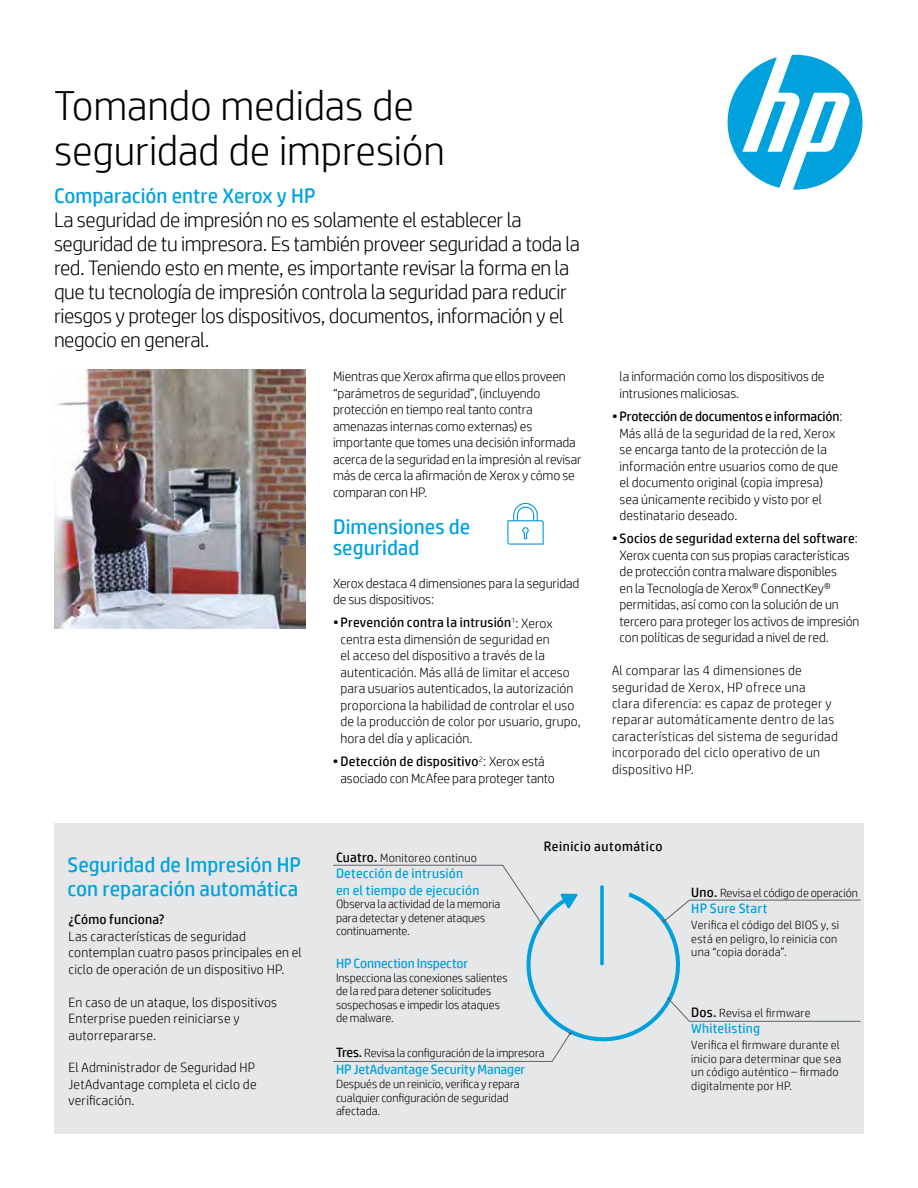
<style>
.page{position:relative;width:918px;height:1188px;background:#fff}
.page>*{position:absolute;margin:0;border:0;box-sizing:border-box;transform-origin:0 0}
.t1{font:300 42px/45px "HP Simplified";letter-spacing:-.005em;color:#000}
.t2{font:300 21px/24px "HP Simplified";letter-spacing:-.025em;color:#000}
.t3{font:21px/21px "HP Simplified";color:#00a1dd}
.t4{font:300 13.5px/16.5px "HP Simplified";letter-spacing:.005em;color:#000}
.t5{font:300 13.5px/16.5px "HP Simplified";letter-spacing:.025em;color:#000}
.t6{font:13.5px/16.5px "HP Simplified";letter-spacing:.01em;color:#00a1dd}
.t7{font:13.5px "HP Simplified";letter-spacing:-.01em;color:#00a1dd}
.t8{font:13.5px "HP Simplified";letter-spacing:.035em;color:#000}
.t9{font:13.5px "HP Simplified";letter-spacing:.015em;color:#000}
.t10{font:300 12px/13.5px "HP Simplified";letter-spacing:-.005em;color:#000}
.t11{font:300 12px/13.5px "HP Simplified";letter-spacing:.02em;color:#000}
.t12{font:300 12px "HP Simplified";letter-spacing:.015em;color:#000}
.s1{font-weight:400}
.s2{font-weight:400;font-size:13.5px}
</style>
<div class="page">
<img style="left:54px;top:369px;width:252px;height:259px">
<svg style="left:728px;top:55px;width:135px;height:135px"></svg>
<svg style="left:507px;top:503px;width:37px;height:42px"></svg>
<div style="left:54px;top:823px;width:810px;height:311px;background:#e6e7e8"></div>
<svg style="left:333px;top:864px;width:528px;height:198px"></svg>
<h1 class="t1" style="left:54px;top:82px;width:393px">Tomando medidas de seguridad de impresión</h1>
<h2 class="t3" style="left:54px;top:185px;width:263px">Comparación entre Xerox y HP</h2>
<p class="t2" style="left:54px;top:207px;width:528px">La seguridad de impresión no es solamente el establecer la seguridad de tu impresora. Es también proveer seguridad a toda la red. Teniendo esto en mente, es importante revisar la forma en la que tu tecnología de impresión controla la seguridad para reducir riesgos y proteger los dispositivos, documentos, información y el negocio en general.</p>
<p class="t4" style="left:333px;top:368px;width:250px">Mientras que Xerox afirma que ellos proveen “parámetros de seguridad”, (incluyendo protección en tiempo real tanto contra amenazas internas como externas) es importante que tomes una decisión informada acerca de la seguridad en la impresión al revisar más de cerca la afirmación de Xerox y cómo se comparan con HP.</p>
<h2 class="t3" style="left:333px;top:516px;width:139px">Dimensiones de seguridad</h2>
<p class="t4" style="left:333px;top:574px;width:248px">Xerox destaca 4 dimensiones para la seguridad de sus dispositivos:</p>
<p class="t4" style="left:341px;top:614px;width:242px;text-indent:-8px"><span class="s1">• Prevención contra la intrusión</span><sup>1</sup>: Xerox centra esta dimensión de seguridad en<br>el acceso del dispositivo a través de la autenticación. Más allá de limitar el acceso para usuarios autenticados, la autorización proporciona la habilidad de controlar el uso de la producción de color por usuario, grupo, hora del día y aplicación.</p>
<p class="t4" style="left:341px;top:753px;width:216px;text-indent:-8px"><span class="s1">•Detección de dispositivo</span><sup>2</sup>: Xerox está asociado con McAfee para proteger tanto</p>
<p class="t4" style="left:620px;top:368px;width:206px">la información como los dispositivos de intrusiones maliciosas.</p>
<p class="t4" style="left:620px;top:408px;width:224px;text-indent:-8px"><span class="s1">• Protección de documentos e información</span>:<br>Más allá de la seguridad de la red, Xerox se encarga tanto de la protección de la información entre usuarios como de que el documento original (copia impresa) sea únicamente recibido y visto por el destinatario deseado.</p>
<p class="t4" style="left:620px;top:530px;width:241px;text-indent:-8px"><span class="s1">• Socios de seguridad externa del software</span>:<br>Xerox cuenta con sus propias características de protección contra malware disponibles<br>en la Tecnología de Xerox® ConnectKey® permitidas, así como con la solución de un tercero para proteger los activos de impresión con políticas de seguridad a nivel de red.</p>
<p class="t5" style="left:612px;top:662px;width:227px">Al comparar las 4 dimensiones de seguridad de Xerox, HP ofrece una<br>clara diferencia: es capaz de proteger y reparar automáticamente dentro de las características del sistema de seguridad incorporado del ciclo operativo de un dispositivo HP.</p>
<h2 class="t3" style="left:68px;top:852px;width:235px;line-height:24px">Seguridad de Impresión HP con reparación automática</h2>
<p class="t9" style="left:69px;top:911px;width:98px">¿Cómo funciona?</p>
<p class="t4" style="left:69px;top:928px;width:235px">Las características de seguridad contemplan cuatro pasos principales en el ciclo de operación de un dispositivo HP.</p>
<p class="t4" style="left:69px;top:993px;width:210px">En caso de un ataque, los dispositivos<br>Enterprise pueden reiniciarse y autorrepararse.</p>
<p class="t4" style="left:69px;top:1059px;width:190px;text-align:justify">El Administrador de Seguridad HP JetAdvantage completa el ciclo de verificación.</p>
<p class="t11" style="left:336px;top:851px;width:143px"><span class="s2">Cuatro.</span> Monitoreo continuo</p>
<p class="t6" style="left:336px;top:865px;width:145px">Detección de intrusión en el tiempo de ejecución</p>
<p class="t10" style="left:336px;top:897px;width:166px">Observa la actividad de la memoria para detectar y detener ataques continuamente.</p>
<p class="t7" style="left:336px;top:955px;width:134px">HP Connection Inspector</p>
<p class="t10" style="left:336px;top:970px;width:173px">Inspecciona las conexiones salientes de la red para detener solicitudes sospechosas e impedir los ataques de malware.</p>
<p class="t8" style="left:544px;top:838px;width:120px">Reinicio automático</p>
<p class="t10" style="left:336px;top:1046px;width:210px"><span class="s2">Tres.</span> Revisa la configuración de la impresora</p>
<p class="t7" style="left:336px;top:1060px;width:191px">HP JetAdvantage Security Manager</p>
<p class="t10" style="left:336px;top:1077px;width:185px">Después de un reinicio, verifica y repara cualquier configuración de seguridad afectada.</p>
<p class="t10" style="left:691px;top:885px;width:168px"><span class="s2">Uno.</span> Revisa el código de operación</p>
<p class="t6" style="left:691px;top:900px;width:78px">HP Sure Start</p>
<p class="t11" style="left:691px;top:918px;width:149px">Verifica el código del BIOS y, si está en peligro, lo reinicia con una “copia dorada”.</p>
<p class="t12" style="left:691px;top:1005px;width:121px"><span class="s2">Dos.</span> Revisa el firmware</p>
<p class="t6" style="left:691px;top:1020px;width:70px">Whitelisting</p>
<p class="t11" style="left:691px;top:1038px;width:151px">Verifica el firmware durante el inicio para determinar que sea un código auténtico – firmado digitalmente por HP.</p>
</div>
